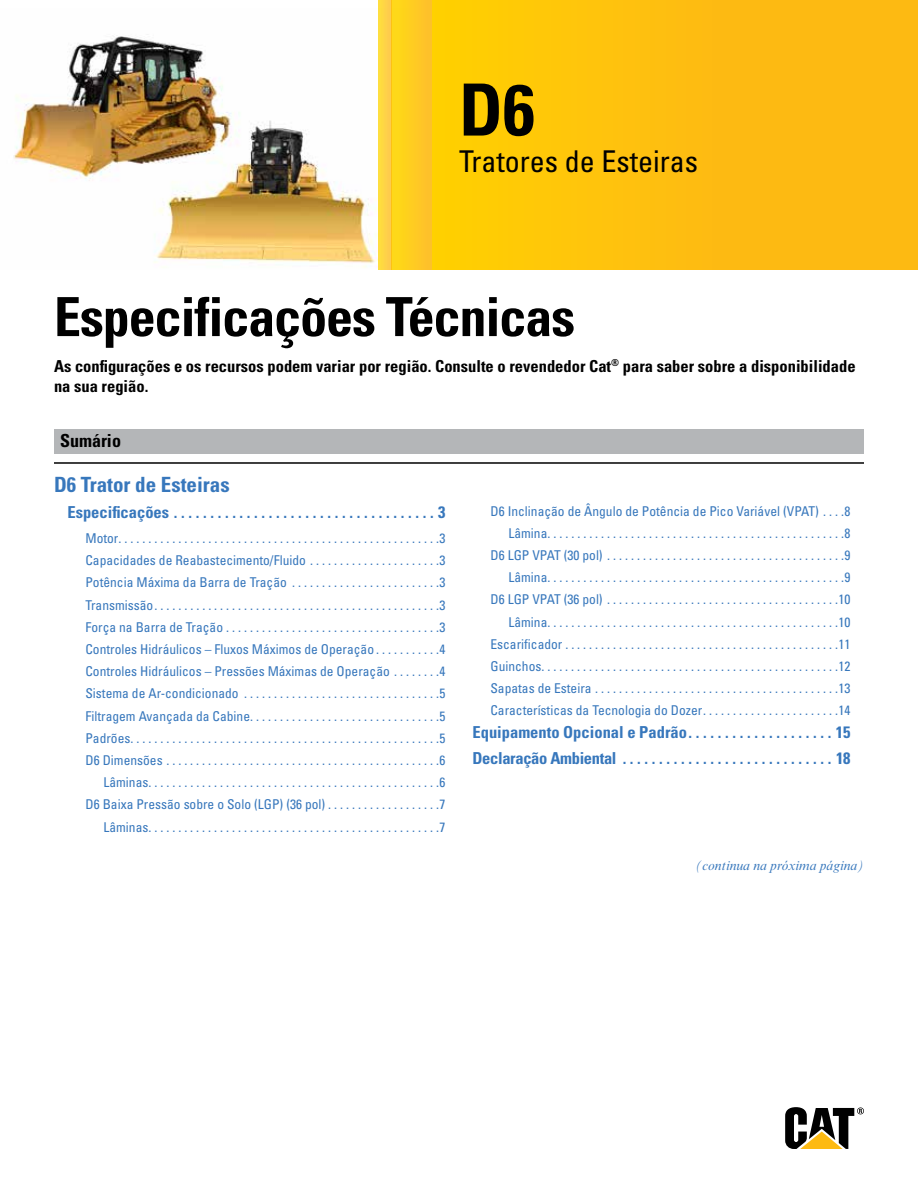
<style>
.page{position:relative;width:918px;height:1188px;background:#fff}
.page>*{position:absolute;margin:0;border:0;box-sizing:border-box;transform-origin:0 0}
.t1{font:700 condensed 72px "Univers LT Std";color:#000}
.t2{font:700 condensed 54px "Univers LT Std";letter-spacing:-.02em;color:#000}
.t3{font:condensed 30px "Univers LT Std";color:#000}
.t4{font:700 condensed 21px "Univers LT Std";color:#3777bc}
.t5{font:700 condensed 18px "Univers LT Std";color:#000}
.t6{font:700 condensed 16.5px/19.8px "Univers LT Std";color:#000}
.t7{font:700 condensed 16.5px "Univers LT Std";color:#3777bc}
.t8{font:700 condensed 16.5px "Univers LT Std";letter-spacing:-.02em;color:#3777bc}
.t9{font:condensed 13.5px/22.2px "Univers LT Std";color:#3777bc;text-align:right}
.t10{font:italic 13.5px "Times New Roman MT Std";color:#3777bc}
</style>
<div class="page">
<img style="left:14px;top:36px;width:364px;height:232px">
<div style="left:432px;top:0;width:486px;height:270px;background:linear-gradient(to right,#ffcd04,#fdb517)"></div>
<div style="left:392px;top:0;width:40px;height:270px;background:#fecd21"></div>
<div style="left:378px;top:0;width:14px;height:270px;background:#fed347"></div>
<svg style="left:785px;top:1107px;width:79px;height:42px"></svg>
<div style="left:54px;top:429px;width:810px;height:25px;background:#b4b6b8"></div>
<hr style="left:54px;top:462px;width:810px;height:2px;background:#000">
<h1 class="t1" style="left:459px;top:66px;width:77px">D6</h1>
<h3 class="t3" style="left:459px;top:142px;width:241px">Tratores de Esteiras</h3>
<h2 class="t2" style="left:54px;top:284px;width:523px">Especificações Técnicas</h2>
<p class="t6" style="left:54px;top:356px;width:803px">As configurações e os recursos podem variar por região. Consulte o revendedor Cat<sup>®</sup> para saber sobre a disponibilidade na sua região.</p>
<h3 class="t5" style="left:60px;top:429px;width:63px">Sumário</h3>
<h3 class="t4" style="left:54px;top:472px;width:177px">D6 Trator de Esteiras</h3>
<p class="t7" style="left:68px;top:502px;width:107px">Especificações .....................................</p>
<p class="t7" style="left:438px;top:502px;width:9px">3</p>
<p class="t9" style="left:85px;top:527px;width:362px">Motor . . . . . . . . . . . . . . . . . . . . . . . . . . . . . . . . . . . . . . . . . . . . . . . . . . . . . 3<br>Capacidades de Reabastecimento/Fluido . . . . . . . . . . . . . . . . . . . . . 3<br>Potência Máxima da Barra de Tração . . . . . . . . . . . . . . . . . . . . . . . . 3<br>Transmissão . . . . . . . . . . . . . . . . . . . . . . . . . . . . . . . . . . . . . . . . . . . . . . . 3<br>Força na Barra de Tração . . . . . . . . . . . . . . . . . . . . . . . . . . . . . . . . . . . 3<br>Controles Hidráulicos – Fluxos Máximos de Operação . . . . . . . . . . 4<br>Controles Hidráulicos – Pressões Máximas de Operação . . . . . . . 4<br>Sistema de Ar-condicionado . . . . . . . . . . . . . . . . . . . . . . . . . . . . . . . . 5<br>Filtragem Avançada da Cabine . . . . . . . . . . . . . . . . . . . . . . . . . . . . . . . 5<br>Padrões . . . . . . . . . . . . . . . . . . . . . . . . . . . . . . . . . . . . . . . . . . . . . . . . . . . 5<br>D6 Dimensões . . . . . . . . . . . . . . . . . . . . . . . . . . . . . . . . . . . . . . . . . . . . . 6<br>Lâminas . . . . . . . . . . . . . . . . . . . . . . . . . . . . . . . . . . . . . . . . . . . . . . . . 6<br>D6 Baixa Pressão sobre o Solo (LGP) (36 pol) . . . . . . . . . . . . . . . . . . 7<br>Lâminas . . . . . . . . . . . . . . . . . . . . . . . . . . . . . . . . . . . . . . . . . . . . . . . . 7</p>
<p class="t9" style="left:490px;top:500px;width:362px">D6 Inclinação de Ângulo de Potência de Pico Variável (VPAT) . . . 8<br>Lâmina . . . . . . . . . . . . . . . . . . . . . . . . . . . . . . . . . . . . . . . . . . . . . . . . . 8<br>D6 LGP VPAT (30 pol) . . . . . . . . . . . . . . . . . . . . . . . . . . . . . . . . . . . . . . . 9<br>Lâmina . . . . . . . . . . . . . . . . . . . . . . . . . . . . . . . . . . . . . . . . . . . . . . . . . 9<br>D6 LGP VPAT (36 pol) . . . . . . . . . . . . . . . . . . . . . . . . . . . . . . . . . . . . . . 10<br>Lâmina . . . . . . . . . . . . . . . . . . . . . . . . . . . . . . . . . . . . . . . . . . . . . . . . 10<br>Escarificador..............................................11<br>Guinchos . . . . . . . . . . . . . . . . . . . . . . . . . . . . . . . . . . . . . . . . . . . . . . . . . 12<br>Sapatas de Esteira . . . . . . . . . . . . . . . . . . . . . . . . . . . . . . . . . . . . . . . . 13<br>Características da Tecnologia do Dozer . . . . . . . . . . . . . . . . . . . . . . 14</p>
<p class="t7" style="left:472px;top:722px;width:221px">Equipamento Opcional e Padrão ....................</p>
<p class="t7" style="left:836px;top:722px;width:16px">15</p>
<p class="t8" style="left:472px;top:748px;width:149px">Declaração Ambiental ..............................</p>
<p class="t7" style="left:836px;top:748px;width:16px">18</p>
<p class="t10" style="left:695px;top:858px;width:170px">(continua na próxima página)</p>
</div>
